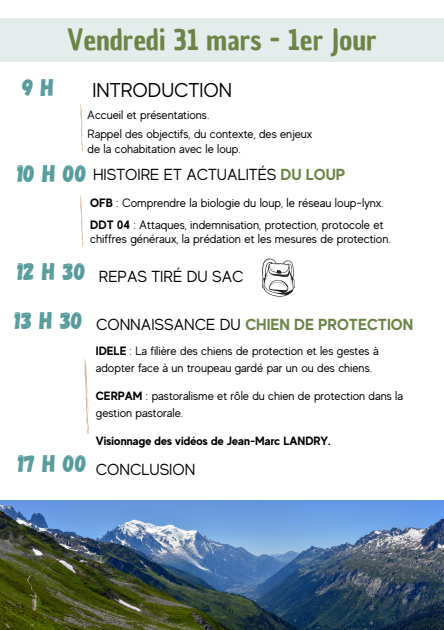
<style>
.page{position:relative;width:444px;height:630px;background:#fff}
.page>*{position:absolute;margin:0;border:0;box-sizing:border-box;transform-origin:0 0}
.t1{font:28.4px "Chau Philomene One";color:#6d8447}
.t2{font:24px "Gagalin";color:#579c9d}
.t3{font:20px "MADE Evolve Sans";color:#000}
.t4{font:16px "MADE Evolve Sans";color:#000}
.t5{font:700 16px "MADE Evolve Sans";color:#6d8447}
.t6{font:12px/16.8px "MADE Evolve Sans";color:#000}
.t7{font:700 12px "MADE Evolve Sans";color:#000}
.s1{font-family:"Gagalin";font-size:24px;color:#579c9d}
.s2{font-weight:700;color:#6d8447}
.s3{font-weight:700}
.s4{font-family:"Gagalin";font-weight:400;font-size:24px;color:#579c9d}
.s5{font-weight:400;color:#000}
</style>
<div class="page">
<svg style="left:80px;top:196px;width:4px;height:51px"></svg>
<svg style="left:84px;top:359px;width:5px;height:76px"></svg>
<img style="left:0;top:500px;width:444px;height:130px">
<div style="left:0;top:18px;width:444px;height:44px;background:#e4ecec"></div>
<svg style="left:80px;top:104px;width:3px;height:48px"></svg>
<svg style="left:262px;top:258px;width:33px;height:39px"></svg>
<h1 class="t1" style="left:67px;top:21px;width:311px">Vendredi 31 mars - 1er Jour</h1>
<h2 class="t2" style="left:22px;top:72px;width:33px">9 h</h2>
<h3 class="t3" style="left:92px;top:79px;width:141px">INTRODUCTION</h3>
<p class="t6" style="left:87px;top:105px;width:226px;line-height:19.2px">Accueil et présentations.<br>Rappel des objectifs, du contexte, des enjeux</p>
<p class="t6" style="left:88px;top:141px;width:154px">de la cohabitation avec le loup.</p>
<h3 class="t4" style="left:18px;top:165px;width:329px"><span class="s1">10 h 00</span> HISTOIRE ET ACTUALITÉS <span class="s2">DU LOUP</span></h3>
<p class="t6" style="left:90px;top:192px;width:295px;line-height:22.4px"><span class="s3">OFB</span> : Comprendre la biologie du loup, le réseau loup-lynx.<br><span class="s3">DDT 04</span> : Attaques, indemnisation, protection, protocole et</p>
<p class="t6" style="left:90px;top:231px;width:302px">chiffres généraux, la prédation et les mesures de protection.</p>
<h3 class="t4" style="left:18px;top:267px;width:227px"><span class="s1">12 h 30</span> REPAS TIRÉ DU SAC</h3>
<h3 class="t5" style="left:15px;top:315px;width:399px"><span class="s4">13 h 30</span> <span class="s5">CONNAISSANCE DU</span> CHIEN DE PROTECTION</h3>
<p class="t6" style="left:96px;top:343px;width:284px"><span class="s3">IDELE</span> : La filière des chiens de protection et les gestes à adopter face à un troupeau gardé par un ou des chiens.</p>
<p class="t6" style="left:96px;top:388px;width:308px"><span class="s3">CERPAM</span> : pastoralisme et rôle du chien de protection dans la gestion pastorale.</p>
<p class="t7" style="left:96px;top:434px;width:236px">Visionnage des vidéos de Jean-Marc LANDRY.</p>
<h3 class="t4" style="left:18px;top:460px;width:179px"><span class="s1">17 h 00</span> CONCLUSION</h3>
</div>
